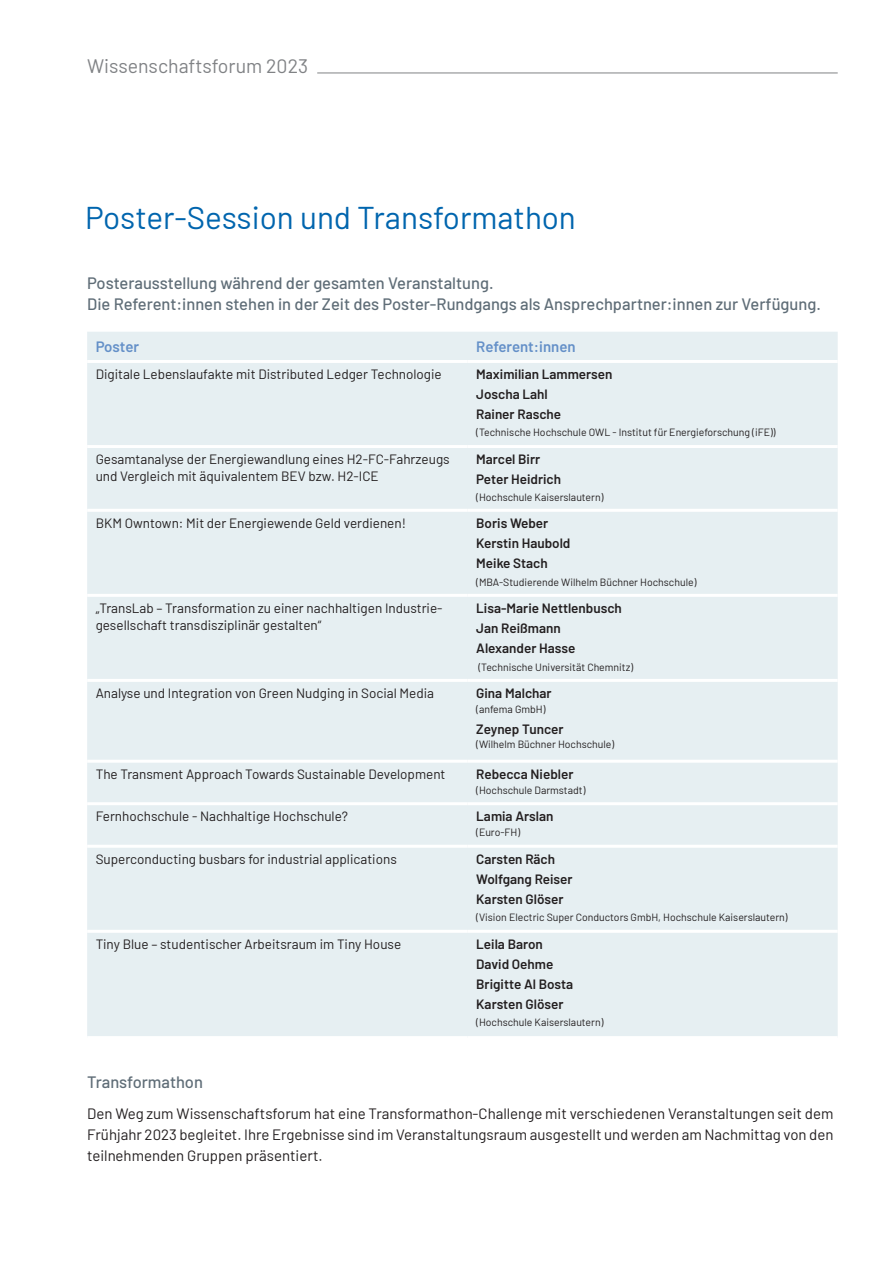
<style>
.page{position:relative;width:893px;height:1263px;background:#fff}
.page>*{position:absolute;margin:0;border:0;box-sizing:border-box;transform-origin:0 0}
.t1{font:31.5px "Barlow";color:#0065ae}
.t2{font:19.5px "Barlow";color:#808285}
.t3{font:500 16.5px/21px "Barlow";color:#5f6d77}
.t4{font:15px/21px "Barlow";color:#231f20;text-align:justify}
.t5{font:600 15px "Barlow";color:#6490c8}
.t6{font:13.5px/16.5px "Barlow";color:#231f20}
.t7{font:600 13.5px/20px "Barlow";color:#231f20}
.t8{font:10.5px "Barlow";color:#231f20}
</style>
<div class="page">
<div style="left:87px;top:332px;width:751px;height:704px;background:#e6eff2"></div>
<hr style="left:87px;top:360px;width:381px;height:3px;background:#fff">
<hr style="left:468px;top:360px;width:370px;height:3px;background:#fff">
<hr style="left:87px;top:445px;width:381px;height:3px;background:#fff">
<hr style="left:468px;top:445px;width:370px;height:3px;background:#fff">
<hr style="left:87px;top:509px;width:381px;height:3px;background:#fff">
<hr style="left:468px;top:509px;width:370px;height:3px;background:#fff">
<hr style="left:87px;top:594px;width:381px;height:3px;background:#fff">
<hr style="left:468px;top:594px;width:370px;height:3px;background:#fff">
<hr style="left:87px;top:679px;width:381px;height:3px;background:#fff">
<hr style="left:468px;top:679px;width:370px;height:3px;background:#fff">
<hr style="left:87px;top:760px;width:381px;height:3px;background:#fff">
<hr style="left:468px;top:760px;width:370px;height:3px;background:#fff">
<hr style="left:87px;top:802px;width:381px;height:3px;background:#fff">
<hr style="left:468px;top:802px;width:370px;height:3px;background:#fff">
<hr style="left:87px;top:845px;width:381px;height:3px;background:#fff">
<hr style="left:468px;top:845px;width:370px;height:3px;background:#fff">
<hr style="left:87px;top:930px;width:381px;height:3px;background:#fff">
<hr style="left:468px;top:930px;width:370px;height:3px;background:#fff">
<hr style="left:317px;top:73px;width:521px;height:1px;background:#808285">
<h2 class="t2" style="left:87px;top:52px;width:222px">Wissenschaftsforum 2023</h2>
<h1 class="t1" style="left:85px;top:194px;width:492px">Poster-Session und Transformathon</h1>
<p class="t3" style="left:87px;top:271px;width:735px">Posterausstellung während der gesamten Veranstaltung.<br>Die Referent:innen stehen in der Zeit des Poster-Rundgangs als Ansprechpartner:innen zur Verfügung.</p>
<p class="t5" style="left:96px;top:335px;width:45px">Poster</p>
<p class="t5" style="left:476px;top:335px;width:101px">Referent:innen</p>
<p class="t6" style="left:96px;top:365px;width:348px">Digitale Lebenslaufakte mit Distributed Ledger Technologie</p>
<p class="t7" style="left:476px;top:363px;width:138px">Maximilian Lammersen<br>Joscha Lahl<br>Rainer Rasche</p>
<p class="t8" style="left:476px;top:424px;width:301px">(Technische Hochschule OWL - Institut für Energieforschung (iFE))</p>
<p class="t6" style="left:96px;top:450px;width:355px">Gesamtanalyse der Energiewandlung eines H2-FC-Fahrzeugs und Vergleich mit äquivalentem BEV bzw. H2-ICE</p>
<p class="t7" style="left:476px;top:448px;width:86px">Marcel Birr<br>Peter Heidrich</p>
<p class="t8" style="left:476px;top:490px;width:129px">(Hochschule Kaiserslautern)</p>
<p class="t6" style="left:96px;top:514px;width:312px">BKM Owntown: Mit der Energiewende Geld verdienen!</p>
<p class="t7" style="left:476px;top:512px;width:96px">Boris Weber<br>Kerstin Haubold<br>Meike Stach</p>
<p class="t8" style="left:476px;top:575px;width:222px">(MBA-Studierende Wilhelm Büchner Hochschule)</p>
<p class="t6" style="left:96px;top:599px;width:348px">„TransLab – Transformation zu einer nachhaltigen Industrie&shy;gesellschaft transdisziplinär gestalten“</p>
<p class="t7" style="left:476px;top:597px;width:147px">Lisa-Marie Nettlenbusch<br>Jan Reißmann<br>Alexander Hasse</p>
<p class="t8" style="left:478px;top:660px;width:156px">(Technische Universität Chemnitz)</p>
<p class="t6" style="left:96px;top:684px;width:340px">Analyse und Integration von Green Nudging in Social Media</p>
<p class="t7" style="left:476px;top:682px;width:77px">Gina Malchar</p>
<p class="t8" style="left:476px;top:701px;width:71px">(anfema GmbH)</p>
<p class="t7" style="left:476px;top:718px;width:89px">Zeynep Tuncer</p>
<p class="t8" style="left:476px;top:737px;width:140px">(Wilhelm Büchner Hochschule)</p>
<p class="t6" style="left:96px;top:765px;width:351px">The Transment Approach Towards Sustainable Development</p>
<p class="t7" style="left:476px;top:763px;width:99px">Rebecca Niebler</p>
<p class="t8" style="left:476px;top:782px;width:111px">(Hochschule Darmstadt)</p>
<p class="t6" style="left:96px;top:807px;width:254px">Fernhochschule - Nachhaltige Hochschule?</p>
<p class="t7" style="left:476px;top:805px;width:79px">Lamia Arslan</p>
<p class="t8" style="left:476px;top:825px;width:45px">(Euro-FH)</p>
<p class="t6" style="left:96px;top:850px;width:303px">Superconducting busbars for industrial applications</p>
<p class="t7" style="left:476px;top:848px;width:98px">Carsten Räch<br>Wolfgang Reiser<br>Karsten Glöser</p>
<p class="t8" style="left:476px;top:909px;width:313px">(Vision Electric Super Conductors GmbH, Hochschule Kaiserslautern)</p>
<p class="t6" style="left:96px;top:935px;width:307px">Tiny Blue – studentischer Arbeitsraum im Tiny House</p>
<p class="t7" style="left:476px;top:933px;width:99px">Leila Baron<br>David Oehme<br>Brigitte Al Bosta<br>Karsten Glöser</p>
<p class="t8" style="left:476px;top:1014px;width:129px">(Hochschule Kaiserslautern)</p>
<p class="t3" style="left:87px;top:1070px;width:117px">Transformathon</p>
<p class="t4" style="left:87px;top:1101px;width:748px">Den Weg zum Wissenschaftsforum hat eine Transformathon-Challenge mit verschiedenen Veranstaltungen seit dem Frühjahr 2023 begleitet. Ihre Ergebnisse sind im Veranstaltungsraum ausgestellt und werden am Nachmittag von den teilnehmenden Gruppen präsentiert.</p>
</div>
